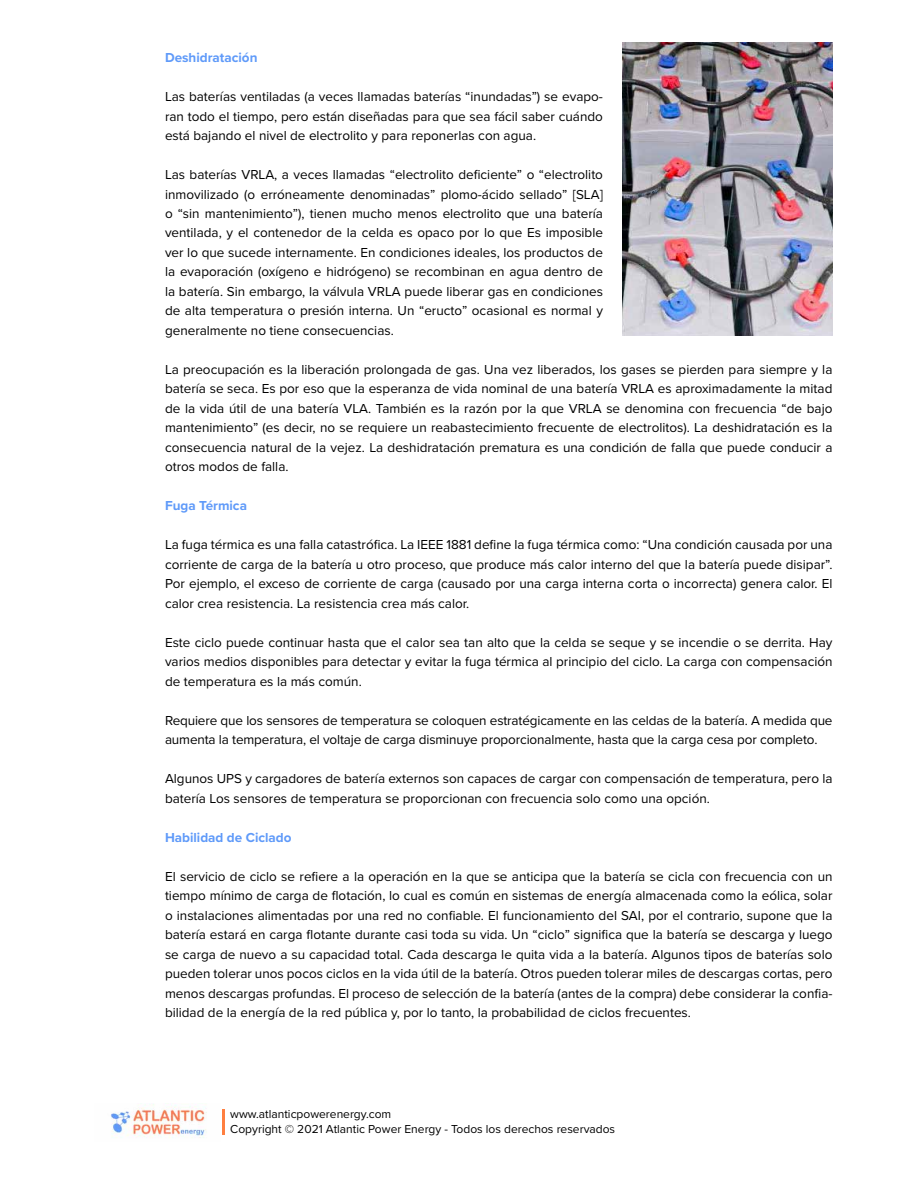
<style>
.page{position:relative;width:918px;height:1188px;background:#fff}
.page>*{position:absolute;margin:0;border:0;box-sizing:border-box;transform-origin:0 0}
.t1{font:13.5px/19.5px "Proxima Nova";color:#000;text-align:justify}
.t2{font:700 13.5px "Proxima Nova";color:#5f9af9}
.t3{font:12px/15px "Proxima Nova";color:#000}
</style>
<div class="page">
<hr style="left:222px;top:1110px;width:3px;height:25px;background:#ff7f40">
<img style="left:111px;top:1104px;width:96px;height:34px">
<img style="left:622px;top:43px;width:211px;height:292px">
<p class="t2" style="left:165px;top:47px;width:94px">Deshidratación</p>
<p class="t1" style="left:165px;top:86px;width:440px">Las baterías ventiladas (a veces llamadas baterías “inundadas”) se evapo&shy;ran todo el tiempo, pero están diseñadas para que sea fácil saber cuándo está bajando el nivel de electrolito y para reponerlas con agua.</p>
<p class="t1" style="left:165px;top:164px;width:440px">Las baterías VRLA, a veces llamadas “electrolito deficiente” o “electrolito inmovilizado (o erróneamente denominadas” plomo-ácido sellado” [SLA] o “sin mantenimiento”), tienen mucho menos electrolito que una batería ventilada, y el contenedor de la celda es opaco por lo que Es imposible ver lo que sucede internamente. En condiciones ideales, los productos de la evaporación (oxígeno e hidrógeno) se recombinan en agua dentro de la batería. Sin embargo, la válvula VRLA puede liberar gas en condiciones de alta temperatura o presión interna. Un “eructo” ocasional es normal y generalmente no tiene consecuencias.</p>
<p class="t1" style="left:165px;top:359px;width:669px">La preocupación es la liberación prolongada de gas. Una vez liberados, los gases se pierden para siempre y la batería se seca. Es por eso que la esperanza de vida nominal de una batería VRLA es aproximadamente la mitad de la vida útil de una batería VLA. También es la razón por la que VRLA se denomina con frecuencia “de bajo mantenimiento” (es decir, no se requiere un reabastecimiento frecuente de electrolitos). La deshidratación es la consecuencia natural de la vejez. La deshidratación prematura es una condición de falla que puede conducir a otros modos de falla.</p>
<p class="t2" style="left:165px;top:496px;width:84px">Fuga Térmica</p>
<p class="t1" style="left:165px;top:535px;width:669px">La fuga térmica es una falla catastrófica. La IEEE 1881 define la fuga térmica como: “Una condición causada por una corriente de carga de la batería u otro proceso, que produce más calor interno del que la batería puede disipar”.<br>Por ejemplo, el exceso de corriente de carga (causado por una carga interna corta o incorrecta) genera calor. El calor crea resistencia. La resistencia crea más calor.</p>
<p class="t1" style="left:165px;top:632px;width:669px">Este ciclo puede continuar hasta que el calor sea tan alto que la celda se seque y se incendie o se derrita. Hay varios medios disponibles para detectar y evitar la fuga térmica al principio del ciclo. La carga con compensación de temperatura es la más común.</p>
<p class="t1" style="left:165px;top:710px;width:669px">Requiere que los sensores de temperatura se coloquen estratégicamente en las celdas de la batería. A medida que aumenta la temperatura, el voltaje de carga disminuye proporcionalmente, hasta que la carga cesa por completo.</p>
<p class="t1" style="left:165px;top:769px;width:669px">Algunos UPS y cargadores de batería externos son capaces de cargar con compensación de temperatura, pero la batería Los sensores de temperatura se proporcionan con frecuencia solo como una opción.</p>
<p class="t2" style="left:165px;top:827px;width:128px">Habilidad de Ciclado</p>
<p class="t1" style="left:165px;top:866px;width:669px">El servicio de ciclo se refiere a la operación en la que se anticipa que la batería se cicla con frecuencia con un tiempo mínimo de carga de flotación, lo cual es común en sistemas de energía almacenada como la eólica, solar o instalaciones alimentadas por una red no confiable. El funcionamiento del SAI, por el contrario, supone que la batería estará en carga flotante durante casi toda su vida. Un “ciclo” significa que la batería se descarga y luego se carga de nuevo a su capacidad total. Cada descarga le quita vida a la batería. Algunos tipos de baterías solo pueden tolerar unos pocos ciclos en la vida útil de la batería. Otros pueden tolerar miles de descargas cortas, pero menos descargas profundas. El proceso de selección de la batería (antes de la compra) debe considerar la confia&shy;bilidad de la energía de la red pública y, por lo tanto, la probabilidad de ciclos frecuentes.</p>
<p class="t3" style="left:230px;top:1106px;width:386px">www.atlanticpowerenergy.com<br>Copyright © 2021 Atlantic Power Energy - Todos los derechos reservados</p>
</div>
